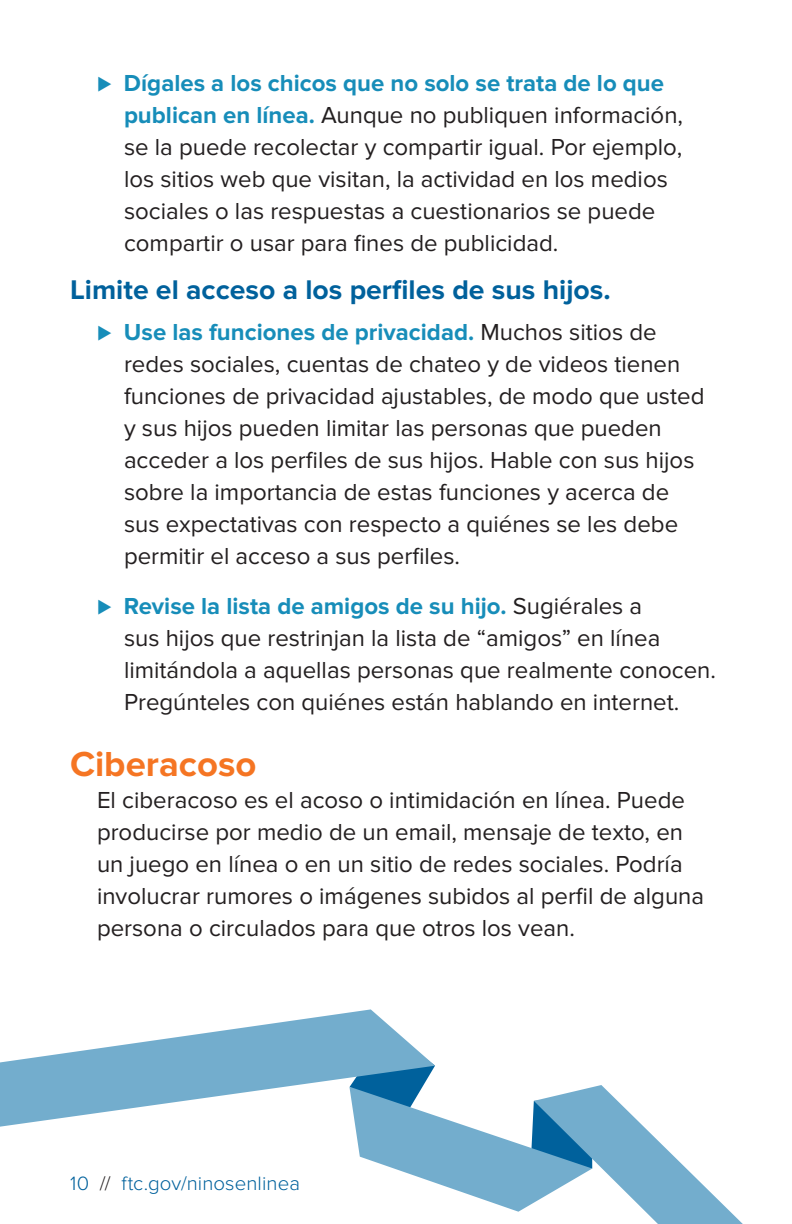
<style>
.page{position:relative;width:792px;height:1224px;background:#fff}
.page>*{position:absolute;margin:0;border:0;box-sizing:border-box;transform-origin:0 0}
.t1{font:700 36px "Proxima Nova";color:#f57523}
.t2{font:700 28px "Proxima Nova";color:#00619c}
.Bullet{font:24px/32px "Proxima Nova";color:#231f20}
.Main_Body{font:24px/32px "Proxima Nova";color:#231f20}
.t3{font:300 20px "Proxima Nova";letter-spacing:.005em;color:#00619c}
.s1{color:#178db9}
.s2{font-weight:700;color:#178db9}
.s3{color:#231f20}
</style>
<div class="page">
<svg style="left:0;top:1009px;width:394px;height:118px;fill:#73adcd"></svg>
<svg style="left:349px;top:1030px;width:394px;height:194px"></svg>
<p class="Bullet" style="left:124px;top:67px;width:561px;text-indent:-27px"><span class="s1">⊲</span> <span class="s2">Dígales a los chicos que no solo se trata de lo que publican en línea.</span> Aunque no publiquen información, se la puede recolectar y compartir igual. Por ejemplo, los sitios web que visitan, la actividad en los medios sociales o las respuestas a cuestionarios se puede compartir o usar para fines de publicidad.</p>
<h2 class="t2" style="left:70px;top:273px;width:542px">Limite el acceso a los perfiles de sus hijos.</h2>
<p class="Bullet" style="left:124px;top:316px;width:582px;text-indent:-27px"><span class="s1">⊲</span> <span class="s2">Use las funciones de privacidad.</span> Muchos sitios de redes sociales, cuentas de chateo y de videos tienen funciones de privacidad ajustables, de modo que usted y sus hijos pueden limitar las personas que pueden acceder a los perfiles de sus hijos. Hable con sus hijos sobre la importancia de estas funciones y acerca de sus expectativas con respecto a quiénes se les debe permitir el acceso a sus perfiles.</p>
<p class="Bullet" style="left:124px;top:590px;width:594px;text-indent:-27px"><span class="s1">⊲</span> <span class="s2">Revise la lista de amigos de su hijo.</span> Sugiérales a<br>sus hijos que restrinjan la lista de “amigos” en línea limitándola a aquellas personas que realmente conocen.<br>Pregúnteles con quiénes están hablando en internet.</p>
<h1 class="t1" style="left:70px;top:743px;width:188px">Ciberacoso</h1>
<p class="Main_Body" style="left:97px;top:784px;width:609px">El ciberacoso es el acoso o intimidación en línea. Puede producirse por medio de un email, mensaje de texto, en un juego en línea o en un sitio de redes sociales. Podría involucrar rumores o imágenes subidos al perfil de alguna persona o circulados para que otros los vean.</p>
<p class="t3" style="left:70px;top:1172px;width:232px">10 <span class="s3">//</span> ftc.gov/ninosenlinea</p>
</div>
